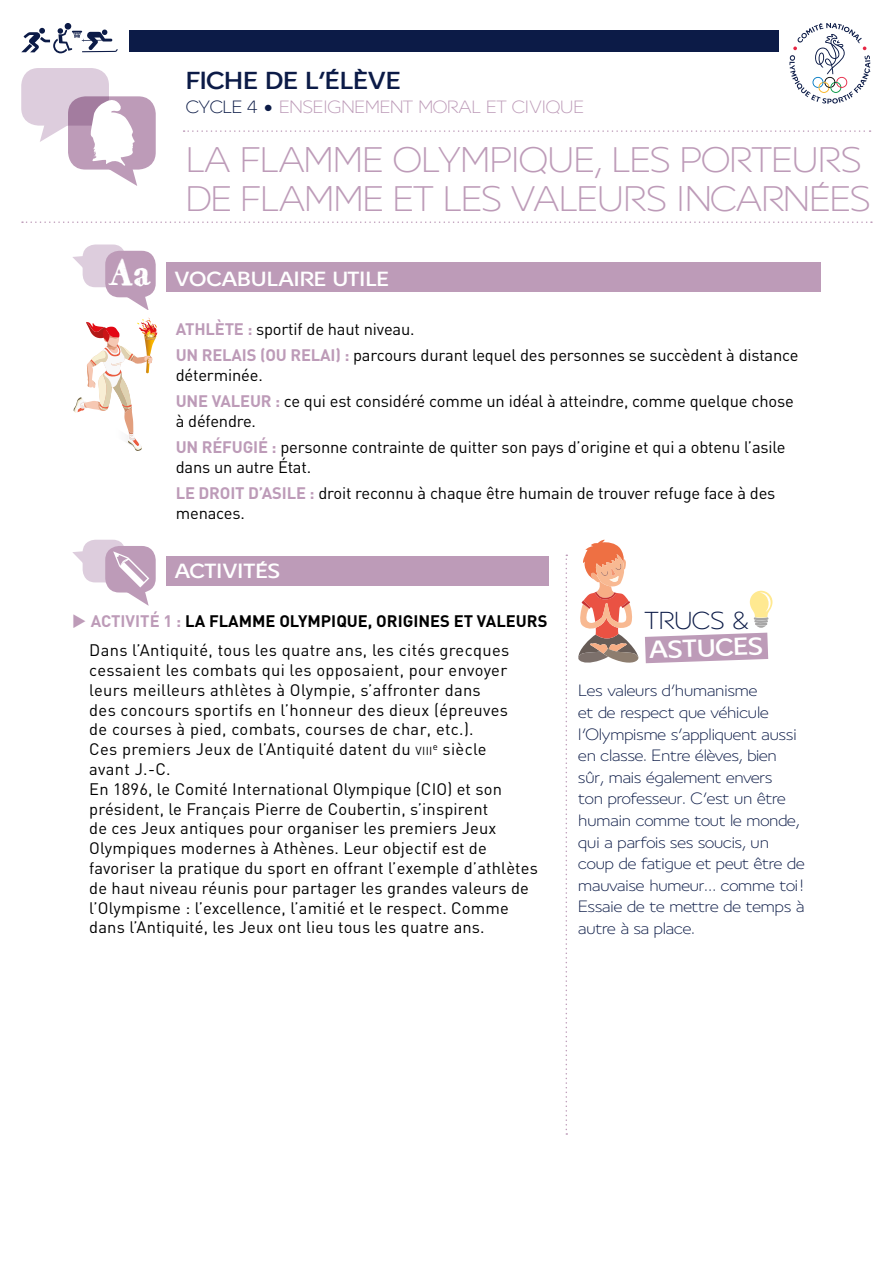
<style>
.page{position:relative;width:893px;height:1263px;background:#fff}
.page>*{position:absolute;margin:0;border:0;box-sizing:border-box;transform-origin:0 0}
.t1{font:300 39px/39px "Franceolympique";letter-spacing:-.01em;color:#bd9bb8}
.t2{font:500 27px "Franceolympique";letter-spacing:-.01em;color:#0c1b47}
.t3{font:500 27px "Franceolympique";color:#fff}
.t4{font:300 27px "Franceolympique";letter-spacing:-.015em;color:#0c1b47}
.t5{font:500 22.5px "Franceolympique";letter-spacing:-.01em;color:#fff}
.t6{font:300 19.5px "Franceolympique";letter-spacing:-.01em;color:#bd9bb8}
.t7{font:300 18px/21.6px "Franceolympique";color:#0c1b47}
.t8{font:16.5px/19.8px "DIN";letter-spacing:.01em;color:#000}
.t9{font:16.5px/26.2px "DIN";letter-spacing:-.01em;color:#000}
.s1{color:#0c1b47}
.s2{font-family:"HVD Bodedo";font-size:31.65px}
.s3{font-weight:700;color:#bd9bb8}
.s4{color:#bd9bb8}
.s5{font-weight:700}
.s6{font-size:11.55px}
</style>
<div class="page">
<div style="left:65px;top:23px;width:6px;height:7px;background:#0c1b47;border-radius:50%"></div>
<svg style="left:21px;top:28px;width:97px;height:25px"></svg>
<div style="left:130px;top:30px;width:649px;height:22px;background:#0c1b47"></div>
<svg style="left:789px;top:23px;width:81px;height:81px"></svg>
<svg style="left:184px;top:130px;width:686px;height:2px"></svg>
<svg style="left:22px;top:221px;width:850px;height:2px"></svg>
<div style="left:166px;top:262px;width:655px;height:30px;background:#bd9bb8"></div>
<div style="left:83px;top:244px;width:42px;height:43px;background:#ddcddd;border-radius:13px"></div>
<svg style="left:72px;top:256px;width:11px;height:19px"></svg>
<div style="left:105px;top:251px;width:51px;height:46px;background:#bd9bb8;border-radius:14px"></div>
<svg style="left:121px;top:295px;width:28px;height:15px"></svg>
<svg style="left:566px;top:554px;width:1px;height:581px"></svg>
<svg style="left:645px;top:591px;width:127px;height:72px"></svg>
<svg style="left:578px;top:539px;width:60px;height:124px"></svg>
<div style="left:21px;top:68px;width:88px;height:58px;background:#ddcddd;border-radius:17px"></div>
<svg style="left:40px;top:125px;width:26px;height:17px"></svg>
<svg style="left:68px;top:96px;width:88px;height:74px;background:#b896b4"></svg>
<div style="left:166px;top:556px;width:383px;height:30px;background:#bd9bb8"></div>
<div style="left:83px;top:540px;width:42px;height:42px;background:#ddcddd;border-radius:13px"></div>
<svg style="left:72px;top:551px;width:11px;height:19px"></svg>
<div style="left:105px;top:546px;width:51px;height:46px;background:#bd9bb8;border-radius:14px"></div>
<svg style="left:113px;top:551px;width:36px;height:55px"></svg>
<svg style="left:90px;top:98px;width:47px;height:88px"></svg>
<svg style="left:73px;top:317px;width:84px;height:134px"></svg>
<h2 class="t2" style="left:186px;top:64px;width:217px">FICHE DE L’ÉLÈVE</h2>
<p class="t6" style="left:186px;top:95px;width:400px"><span class="s1">CYCLE 4 •</span> ENSEIGNEMENT MORAL ET CIVIQUE</p>
<h1 class="t1" style="left:186px;top:139px;width:686px">LA FLAMME OLYMPIQUE, LES PORTEURS<br>DE FLAMME ET LES VALEURS INCARNÉES</h1>
<h3 class="t5" style="left:108px;top:265px;width:283px"><span class="s2">Aa</span> VOCABULAIRE UTILE</h3>
<p class="t9" style="left:176px;top:316px;width:624px"><span class="s3">ATHLÈTE :</span> sportif de haut niveau.<br><span class="s3">UN RELAIS (OU RELAI) :</span> parcours durant lequel des personnes se succèdent à distance</p>
<p class="t9" style="left:176px;top:362px;width:619px">déterminée.<br><span class="s3">UNE VALEUR :</span> ce qui est considéré comme un idéal à atteindre, comme quelque chose</p>
<p class="t9" style="left:176px;top:408px;width:611px">à défendre.<br><span class="s3">UN RÉFUGIÉ :</span> personne contrainte de quitter son pays d’origine et qui a obtenu l’asile</p>
<p class="t9" style="left:176px;top:454px;width:601px">dans un autre État.<br><span class="s3">LE DROIT D’ASILE :</span> droit reconnu à chaque être humain de trouver refuge face à des</p>
<p class="t9" style="left:176px;top:500px;width:71px">menaces.</p>
<h3 class="t5" style="left:174px;top:557px;width:107px">ACTIVITÉS</h3>
<p class="t8" style="left:89px;top:606px;width:460px;line-height:29.4px;text-indent:-17px"><span class="s4">◆</span> <span class="s3">ACTIVITÉ 1 :</span> <span class="s5">LA FLAMME OLYMPIQUE, ORIGINES ET VALEURS<br></span>Dans l’Antiquité, tous les quatre ans, les cités grecques</p>
<p class="t8" style="left:89px;top:660px;width:450px">cessaient les combats qui les opposaient, pour envoyer leurs meilleurs athlètes à Olympie, s’affronter dans<br>des concours sportifs en l’honneur des dieux (épreuves<br>de courses à pied, combats, courses de char, etc.).<br>Ces premiers Jeux de l’Antiquité datent du <span class="s6">viii</span><sup>e</sup> siècle<br>avant J.-C.<br>En 1896, le Comité International Olympique (CIO) et son président, le Français Pierre de Coubertin, s’inspirent<br>de ces Jeux antiques pour organiser les premiers Jeux Olympiques modernes à Athènes. Leur objectif est de favoriser la pratique du sport en offrant l’exemple d’athlètes de haut niveau réunis pour partager les grandes valeurs de l’Olympisme : l’excellence, l’amitié et le respect. Comme dans l’Antiquité, les Jeux ont lieu tous les quatre ans.</p>
<h2 class="t4" style="left:645px;top:604px;width:107px">TRUCS &amp;</h2>
<h2 class="t3" style="left:648px;top:634px;width:115px;rotate:-2deg">ASTUCES</h2>
<p class="t7" style="left:578px;top:679px;width:228px">Les valeurs d’humanisme<br>et de respect que véhicule l’Olympisme s’appliquent aussi en classe. Entre élèves, bien sûr, mais également envers<br>ton professeur. C’est un être humain comme tout le monde, qui a parfois ses soucis, un coup de fatigue et peut être de mauvaise humeur… comme toi !<br>Essaie de te mettre de temps à autre à sa place.</p>
</div>
